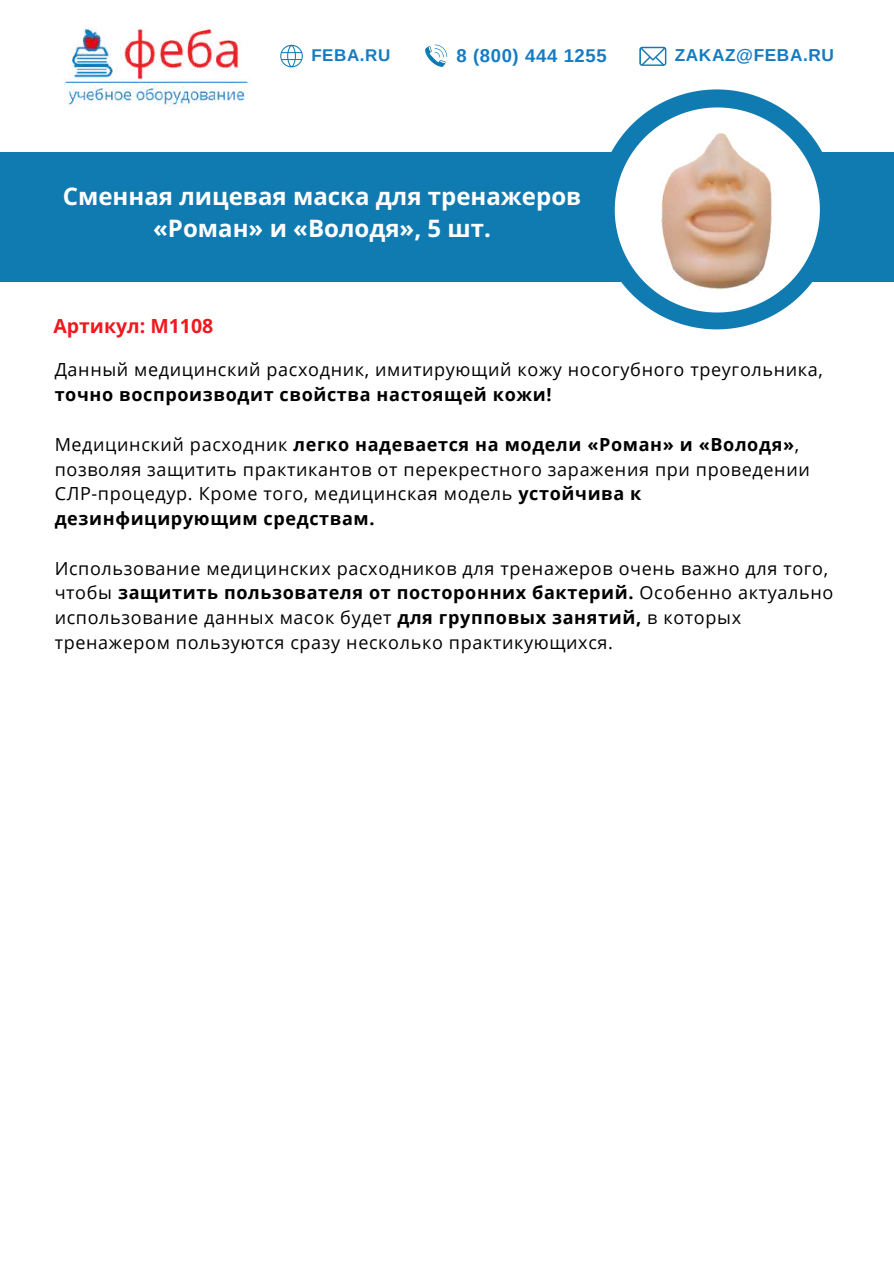
<style>
.page{position:relative;width:894px;height:1264px;background:#fff}
.page>*{position:absolute;margin:0;border:0;box-sizing:border-box;transform-origin:0 0}
.t1{font:700 24px/31.5px "Open Sans";color:#fff;text-align:center}
.t2{font:700 19.5px "Open Sans";color:#ef191f}
.t3{font:700 18.45px "Arimo";letter-spacing:.035em;color:#157bc2}
.t4{font:18px/24.8px "Open Sans";letter-spacing:.035em;color:#000}
.t5{font:700 18px "Open Sans";letter-spacing:.035em;color:#000}
.t6{font:700 17.25px "Arimo";letter-spacing:.035em;color:#157bc2}
.t7{font:700 16.95px "Arimo";letter-spacing:.035em;color:#157bc2}
.s1{font-weight:700}
</style>
<div class="page">
<img style="left:64px;top:28px;width:185px;height:79px">
<svg style="left:639px;top:47px;width:27px;height:19px"></svg>
<svg style="left:425px;top:45px;width:22px;height:22px"></svg>
<svg style="left:280px;top:45px;width:23px;height:22px"></svg>
<div style="left:0;top:152px;width:893px;height:130px;background:#107bb1"></div>
<svg style="left:654px;top:89px;width:125px;height:240px;fill:#107bb1"></svg>
<svg style="left:627px;top:107px;width:179px;height:205px"></svg>
<img style="left:611px;top:129px;width:211px;height:162px">
<p class="t7" style="left:311px;top:46px;width:81px">FEBA.RU</p>
<p class="t3" style="left:456px;top:45px;width:152px">8 (800) 444 1255</p>
<p class="t6" style="left:674px;top:45px;width:161px">ZAKAZ@FEBA.RU</p>
<h1 class="t1" style="left:63px;top:180px;width:520px">Сменная лицевая маска для тренажеров «Роман» и «Володя», 5 шт.</h1>
<p class="t2" style="left:53px;top:312px;width:161px">Артикул: М1108</p>
<p class="t4" style="left:55px;top:357px;width:769px">Данный медицинский расходник, имитирующий кожу носогубного треугольника,</p>
<p class="t5" style="left:55px;top:382px;width:498px">точно воспроизводит свойства настоящей кожи!</p>
<p class="t4" style="left:55px;top:431px;width:756px">Медицинский расходник <span class="s1">легко надевается на модели «Роман» и «Володя»</span>, позволяя защитить практикантов от перекрестного заражения при проведении СЛР-процедур. Кроме того, медицинская модель <span class="s1">устойчива к дезинфицирующим средствам.</span></p>
<p class="t4" style="left:55px;top:555px;width:780px">Использование медицинских расходников для тренажеров очень важно для того, чтобы <span class="s1">защитить пользователя от посторонних бактерий.</span> Особенно актуально использование данных масок будет <span class="s1">для групповых занятий,</span> в которых тренажером пользуются сразу несколько практикующихся.</p>
</div>
